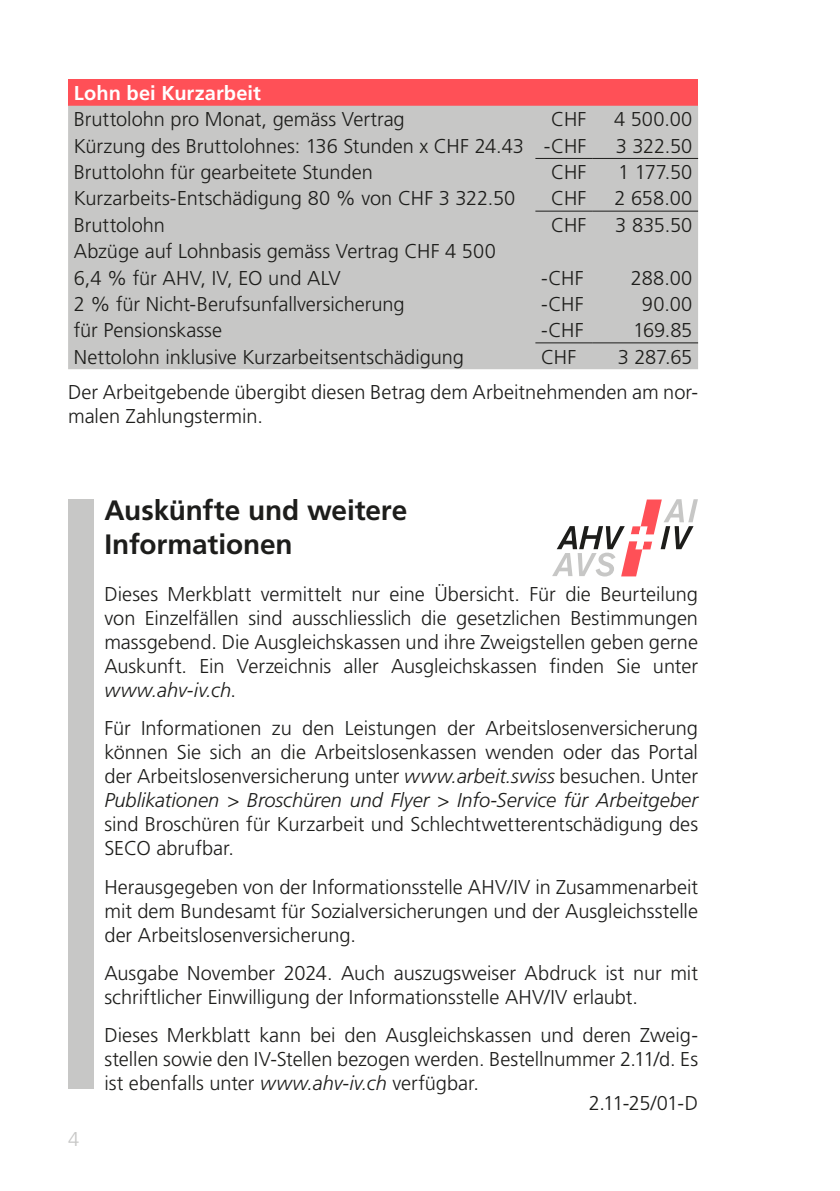
<style>
.page{position:relative;width:840px;height:1191px;background:#fff}
.page>*{position:absolute;margin:0;border:0;box-sizing:border-box;transform-origin:0 0}
.Auskünfte{font:700 28px/33.6px "Frutiger LT Std";letter-spacing:-.005em;color:#1d1d1b}
.Grundtext{font:300 20px/24px "Frutiger LT Std";color:#1d1d1b;text-align:justify}
.Tabellen_Text_Weiss{font:700 20px "Frutiger LT Std";letter-spacing:.005em;color:#fff}
.t1{font:300 20px "Frutiger LT Std";color:#c7c7c6}
.s1{font-style:italic}
</style>
<div class="page">
<div style="left:68px;top:499px;width:26px;height:590px;background:#c7c7c6"></div>
<svg style="left:552px;top:499px;width:145px;height:77px"></svg>
<div style="left:68px;top:79px;width:629px;height:27px;background:#ff5057"></div>
<div style="left:68px;top:106px;width:629px;height:263px;background:#c7c7c6"></div>
<hr style="left:535px;top:158px;width:56px;height:1px;background:#1d1d1b">
<hr style="left:591px;top:158px;width:106px;height:1px;background:#1d1d1b">
<hr style="left:535px;top:211px;width:56px;height:1px;background:#1d1d1b">
<hr style="left:591px;top:211px;width:106px;height:1px;background:#1d1d1b">
<hr style="left:535px;top:342px;width:56px;height:1px;background:#1d1d1b">
<hr style="left:591px;top:342px;width:106px;height:1px;background:#1d1d1b">
<p class="Tabellen_Text_Weiss" style="left:74px;top:81px;width:188px">Lohn bei Kurzarbeit</p>
<p class="Grundtext" style="left:74px;top:108px;width:332px">Bruttolohn pro Monat, gemäss Vertrag</p>
<p class="Grundtext" style="left:551px;top:108px;width:37px">CHF</p>
<p class="Grundtext" style="left:613px;top:108px;width:80px">4 500.00</p>
<p class="Grundtext" style="left:74px;top:134px;width:451px">Kürzung des Bruttolohnes: 136 Stunden x CHF 24.43</p>
<p class="Grundtext" style="left:543px;top:134px;width:44px">-CHF</p>
<p class="Grundtext" style="left:615px;top:134px;width:78px">3 322.50</p>
<p class="Grundtext" style="left:74px;top:160px;width:300px">Bruttolohn für gearbeitete Stunden</p>
<p class="Grundtext" style="left:551px;top:160px;width:37px">CHF</p>
<p class="Grundtext" style="left:618px;top:160px;width:76px">1 177.50</p>
<p class="Grundtext" style="left:74px;top:187px;width:443px">Kurzarbeits-Entschädigung 80 % von CHF 3 322.50</p>
<p class="Grundtext" style="left:551px;top:187px;width:37px">CHF</p>
<p class="Grundtext" style="left:614px;top:187px;width:79px">2 658.00</p>
<p class="Grundtext" style="left:74px;top:213px;width:93px">Bruttolohn</p>
<p class="Grundtext" style="left:551px;top:213px;width:37px">CHF</p>
<p class="Grundtext" style="left:615px;top:213px;width:79px">3 835.50</p>
<p class="Grundtext" style="left:74px;top:239px;width:423px">Abzüge auf Lohnbasis gemäss Vertrag CHF 4 500</p>
<p class="Grundtext" style="left:74px;top:266px;width:268px">6,4 % für AHV, IV, EO und ALV</p>
<p class="Grundtext" style="left:540px;top:266px;width:44px">-CHF</p>
<p class="Grundtext" style="left:630px;top:266px;width:63px">288.00</p>
<p class="Grundtext" style="left:74px;top:292px;width:332px">2 % für Nicht-Berufsunfallversicherung</p>
<p class="Grundtext" style="left:540px;top:292px;width:44px">-CHF</p>
<p class="Grundtext" style="left:641px;top:292px;width:52px">90.00</p>
<p class="Grundtext" style="left:74px;top:318px;width:150px">für Pensionskasse</p>
<p class="Grundtext" style="left:540px;top:318px;width:44px">-CHF</p>
<p class="Grundtext" style="left:632px;top:318px;width:61px">169.85</p>
<p class="Grundtext" style="left:74px;top:345px;width:391px">Nettolohn inklusive Kurzarbeitsentschädigung</p>
<p class="Grundtext" style="left:540px;top:345px;width:37px">CHF</p>
<p class="Grundtext" style="left:617px;top:345px;width:76px">3 287.65</p>
<p class="Grundtext" style="left:68px;top:381px;width:631px">Der Arbeitgebende übergibt diesen Betrag dem Arbeitnehmenden am nor&shy;malen Zahlungstermin.</p>
<p class="Auskünfte" style="left:104px;top:493px;width:304px">Auskünfte und weitere<br>Informationen</p>
<p class="t1" style="left:68px;top:1127px;width:13px">4</p>
<p class="Grundtext" style="left:104px;top:582px;width:595px">Dieses Merkblatt vermittelt nur eine Übersicht. Für die Beurteilung von Einzelfällen sind ausschliesslich die gesetzlichen Bestimmungen massgebend. Die Ausgleichskassen und ihre Zweigstellen geben gerne Auskunft. Ein Verzeichnis aller Ausgleichskassen finden Sie unter <span class="s1">www.ahv-iv.ch</span>.</p>
<p class="Grundtext" style="left:104px;top:716px;width:595px">Für Informationen zu den Leistungen der Arbeitslosenversicherung können Sie sich an die Arbeitslosenkassen wenden oder das Portal der Arbeitslosenversicherung unter <span class="s1">www.arbeit.swiss</span> besuchen. Unter <span class="s1">Publikationen &gt; Broschüren und Flyer &gt; Info-Service für Arbeitgeber </span>sind Broschüren für Kurzarbeit und Schlechtwetterentschädigung des SECO abrufbar.</p>
<p class="Grundtext" style="left:104px;top:875px;width:595px">Herausgegeben von der Informationsstelle AHV/IV in Zusammenarbeit mit dem Bundesamt für Sozialversicherungen und der Ausgleichsstelle der Arbeitslosenversicherung.</p>
<p class="Grundtext" style="left:104px;top:961px;width:594px">Ausgabe November 2024. Auch auszugsweiser Abdruck ist nur mit schriftlicher Einwilligung der Informationsstelle AHV/IV erlaubt.</p>
<p class="Grundtext" style="left:104px;top:1023px;width:595px">Dieses Merkblatt kann bei den Ausgleichskassen und deren Zweig&shy;stellen sowie den IV-Stellen bezogen werden. Bestellnummer 2.11/d. Es ist ebenfalls unter <span class="s1">www.ahv-iv.ch</span> verfügbar.</p>
<p class="Grundtext" style="left:588px;top:1091px;width:110px">2.11-25/01-D</p>
</div>
